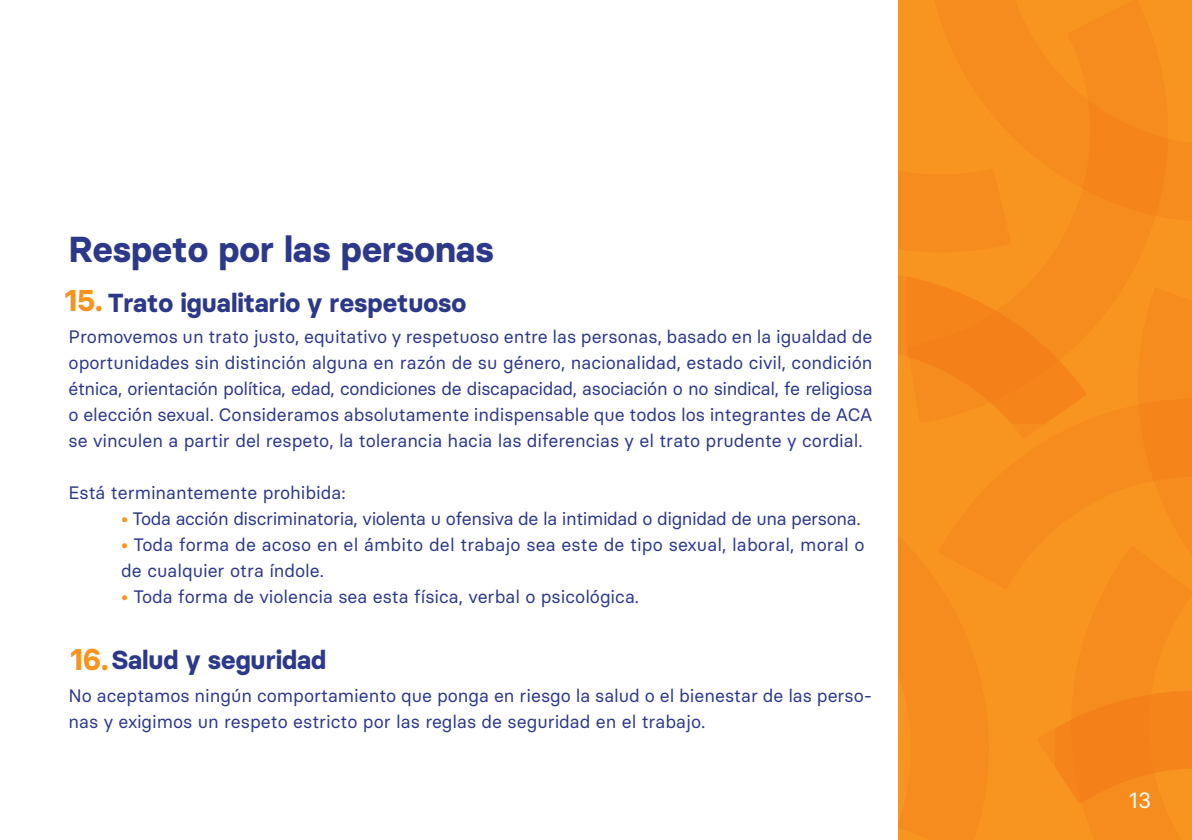
<style>
.page{position:relative;width:1192px;height:840px;background:#fff}
.page>*{position:absolute;margin:0;border:0;box-sizing:border-box;transform-origin:0 0}
.t1{font:700 36px "Basier Circle";color:#2c398b}
.t2{font:700 26px "Basier Circle";color:#2c398b}
.t3{font:22px "Basier Circle";color:#fff}
.t4{font:18px/26px "Basier Circle";color:#2c398b}
.t5{font:18px "Basier Circle";letter-spacing:-.02em;color:#2c398b}
.s1{font-size:30px;color:#f7941e}
.s2{color:#f7941e}
</style>
<div class="page">
<svg style="left:1167px;top:0;width:24px;height:223px;background:#f7911f"></svg>
<svg style="left:907px;top:0;width:260px;height:270px;background:#f68b1d"></svg>
<svg style="left:898px;top:270px;width:293px;height:569px;background:#f68e1e"></svg>
<svg style="left:898px;top:0;width:193px;height:252px;background:#f6901f"></svg>
<h1 class="t1" style="left:69px;top:227px;width:427px">Respeto por las personas</h1>
<h2 class="t2" style="left:65px;top:286px;width:403px"><span class="s1">15.</span> Trato igualitario y respetuoso</h2>
<p class="t4" style="left:69px;top:323px;width:805px;text-align:justify">Promovemos un trato justo, equitativo y respetuoso entre las personas, basado en la igualdad de oportunidades sin distinción alguna en razón de su género, nacionalidad, estado civil, condición étnica, orientación política, edad, condiciones de discapacidad, asociación o no sindical, fe religiosa o elección sexual. Consideramos absolutamente indispensable que todos los integrantes de ACA se vinculen a partir del respeto, la tolerancia hacia las diferencias y el trato prudente y cordial.</p>
<p class="t4" style="left:69px;top:479px;width:278px">Está terminantemente prohibida:</p>
<p class="t5" style="left:121px;top:507px;width:741px"><span class="s2">•</span> Toda acción discriminatoria, violenta u ofensiva de la intimidad o dignidad de una persona.</p>
<p class="t4" style="left:121px;top:531px;width:745px"><span class="s2">•</span> Toda forma de acoso en el ámbito del trabajo sea este de tipo sexual, laboral, moral o de cualquier otra índole.</p>
<p class="t4" style="left:121px;top:583px;width:519px"><span class="s2">•</span> Toda forma de violencia sea esta física, verbal o psicológica.</p>
<h2 class="t2" style="left:70px;top:643px;width:257px"><span class="s1">16.</span>Salud y seguridad</h2>
<p class="t4" style="left:69px;top:682px;width:805px">No aceptamos ningún comportamiento que ponga en riesgo la salud o el bienestar de las perso&shy;nas y exigimos un respeto estricto por las reglas de seguridad en el trabajo.</p>
<p class="t3" style="left:1128px;top:786px;width:24px">13</p>
</div>
